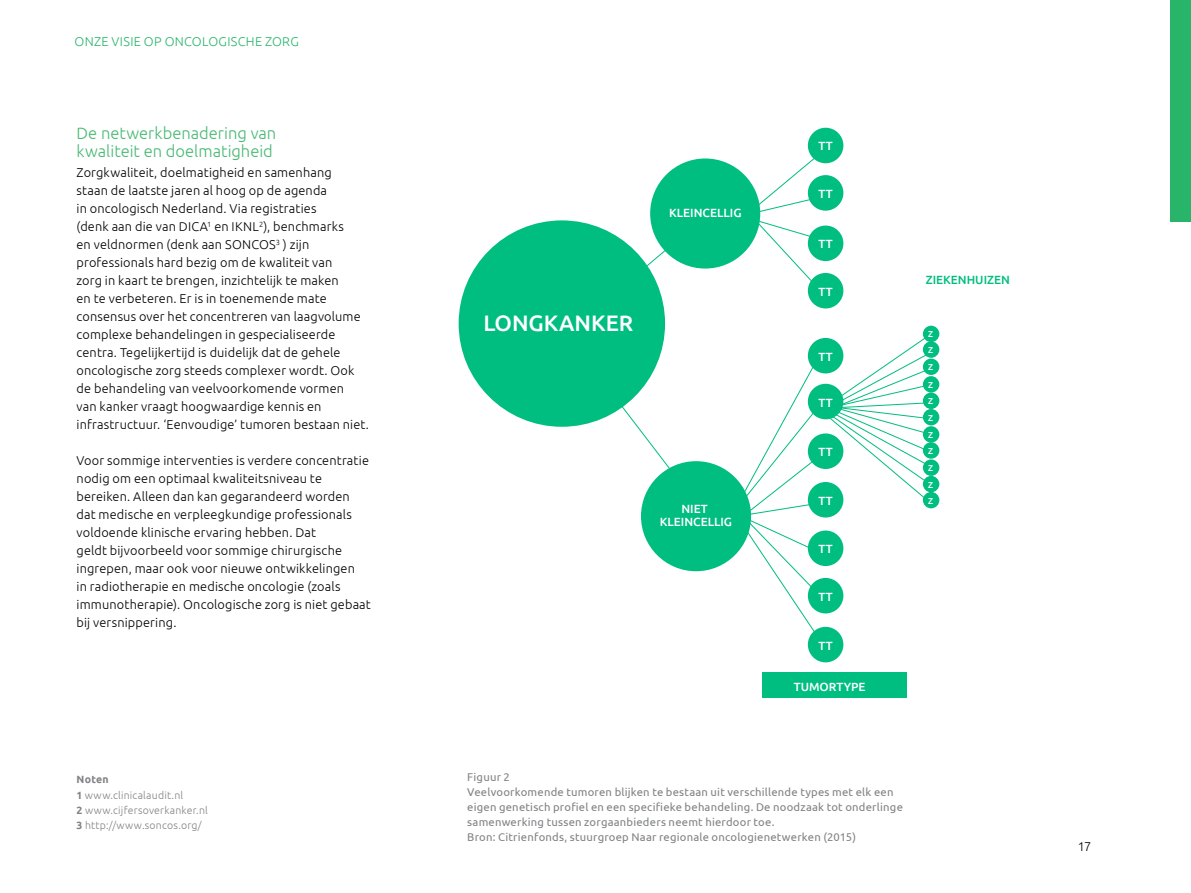
<style>
.page{position:relative;width:1191px;height:893px;background:#fff}
.page>*{position:absolute;margin:0;border:0;box-sizing:border-box;transform-origin:0 0}
.t1{font:500 22.35px "Ubuntu";color:#fff}
.t2{font:300 16.5px/18px "Ubuntu";color:#47b972}
.t3{font:300 12.75px/18px "Ubuntu";letter-spacing:.01em;color:#000}
.t4{font:300 12.75px "Ubuntu";letter-spacing:.025em;color:#28b56a}
.t5{font:500 11.85px/12.6px "Ubuntu";color:#fff;text-align:center}
.t6{font:500 11.85px "Ubuntu";color:#00be80}
.t7{font:11.25px/15px "Ubuntu";letter-spacing:.02em;color:#808285}
.t8{font:300 10.5px/15px "Ubuntu";letter-spacing:.02em;color:#808285}
.t9{font:500 8.55px "Ubuntu";color:#fff}
.s1{font-weight:700}
</style>
<div class="page">
<svg style="left:739px;top:334px;width:194px;height:306px"></svg>
<svg style="left:598px;top:376px;width:74px;height:96px"></svg>
<svg style="left:627px;top:221px;width:38px;height:61px"></svg>
<svg style="left:749px;top:150px;width:84px;height:135px"></svg>
<div style="left:458px;top:220px;width:207px;height:207px;background:#00be80;border-radius:50%"></div>
<div style="left:650px;top:158px;width:110px;height:111px;background:#00be80;border-radius:50%"></div>
<div style="left:641px;top:461px;width:110px;height:110px;background:#00be80;border-radius:50%"></div>
<div style="left:808px;top:627px;width:35px;height:35px;background:#00be80;border-radius:50%"></div>
<div style="left:923px;top:492px;width:16px;height:16px;background:#00be80;border-radius:50%"></div>
<div style="left:923px;top:476px;width:16px;height:16px;background:#00be80;border-radius:50%"></div>
<div style="left:923px;top:459px;width:16px;height:17px;background:#00be80;border-radius:50%"></div>
<div style="left:923px;top:442px;width:16px;height:17px;background:#00be80;border-radius:50%"></div>
<div style="left:923px;top:426px;width:16px;height:17px;background:#00be80;border-radius:50%"></div>
<div style="left:923px;top:409px;width:16px;height:16px;background:#00be80;border-radius:50%"></div>
<div style="left:923px;top:393px;width:16px;height:16px;background:#00be80;border-radius:50%"></div>
<div style="left:923px;top:376px;width:16px;height:17px;background:#00be80;border-radius:50%"></div>
<div style="left:923px;top:359px;width:16px;height:16px;background:#00be80;border-radius:50%"></div>
<div style="left:923px;top:341px;width:16px;height:17px;background:#00be80;border-radius:50%"></div>
<div style="left:923px;top:326px;width:16px;height:16px;background:#00be80;border-radius:50%"></div>
<div style="left:808px;top:578px;width:35px;height:35px;background:#00be80;border-radius:50%"></div>
<div style="left:808px;top:530px;width:35px;height:36px;background:#00be80;border-radius:50%"></div>
<div style="left:808px;top:482px;width:35px;height:35px;background:#00be80;border-radius:50%"></div>
<div style="left:808px;top:433px;width:35px;height:36px;background:#00be80;border-radius:50%"></div>
<div style="left:808px;top:384px;width:35px;height:35px;background:#00be80;border-radius:50%"></div>
<div style="left:808px;top:338px;width:35px;height:35px;background:#00be80;border-radius:50%"></div>
<div style="left:808px;top:273px;width:35px;height:35px;background:#00be80;border-radius:50%"></div>
<div style="left:808px;top:226px;width:35px;height:35px;background:#00be80;border-radius:50%"></div>
<div style="left:808px;top:175px;width:35px;height:36px;background:#00be80;border-radius:50%"></div>
<div style="left:808px;top:128px;width:35px;height:35px;background:#00be80;border-radius:50%"></div>
<div style="left:762px;top:673px;width:144px;height:25px;background:#00be80"></div>
<div style="left:1170px;top:0;width:21px;height:221px;background:#28b56a"></div>
<p class="t4" style="left:75px;top:34px;width:226px">ONZE VISIE OP ONCOLOGISCHE ZORG</p>
<p class="t2" style="left:77px;top:124px;width:201px">De netwerkbenadering van kwaliteit en doelmatigheid</p>
<p class="t3" style="left:77px;top:163px;width:294px">Zorgkwaliteit, doelmatigheid en samenhang<br>staan de laatste jaren al hoog op de agenda<br>in oncologisch Nederland. Via registraties<br>(denk aan die van DICA<sup>1</sup> en IKNL<sup>2</sup>), benchmarks<br>en veldnormen (denk aan SONCOS<sup>3</sup> ) zijn professionals hard bezig om de kwaliteit van<br>zorg in kaart te brengen, inzichtelijk te maken<br>en te verbeteren. Er is in toenemende mate consensus over het concentreren van laagvolume complexe behandelingen in gespecialiseerde centra. Tegelijkertijd is duidelijk dat de gehele oncologische zorg steeds complexer wordt. Ook de behandeling van veelvoorkomende vormen<br>van kanker vraagt hoogwaardige kennis en infrastructuur. ‘Eenvoudige’ tumoren bestaan niet.</p>
<p class="t3" style="left:77px;top:451px;width:296px">Voor sommige interventies is verdere concentratie nodig om een optimaal kwaliteitsniveau te bereiken. Alleen dan kan gegarandeerd worden dat medische en verpleegkundige professionals voldoende klinische ervaring hebben. Dat<br>geldt bijvoorbeeld voor sommige chirurgische ingrepen, maar ook voor nieuwe ontwikkelingen<br>in radiotherapie en medische oncologie (zoals immunotherapie). Oncologische zorg is niet gebaat bij versnippering.</p>
<p class="t5" style="left:669px;top:206px;width:74px">KLEINCELLIG</p>
<h1 class="t1" style="left:483px;top:309px;width:151px">LONGKANKER</h1>
<p class="t5" style="left:660px;top:502px;width:74px">NIET<br>KLEINCELLIG</p>
<p class="t5" style="left:818px;top:139px;width:16px">TT</p>
<p class="t5" style="left:818px;top:187px;width:16px">TT</p>
<p class="t5" style="left:818px;top:237px;width:16px">TT</p>
<p class="t5" style="left:818px;top:285px;width:16px">TT</p>
<p class="t5" style="left:818px;top:350px;width:16px">TT</p>
<p class="t5" style="left:818px;top:396px;width:16px">TT</p>
<p class="t5" style="left:818px;top:445px;width:16px">TT</p>
<p class="t5" style="left:818px;top:494px;width:16px">TT</p>
<p class="t5" style="left:818px;top:542px;width:16px">TT</p>
<p class="t5" style="left:818px;top:590px;width:16px">TT</p>
<p class="t5" style="left:818px;top:639px;width:16px">TT</p>
<p class="t5" style="left:794px;top:680px;width:73px">TUMORTYPE</p>
<p class="t6" style="left:925px;top:272px;width:86px">ZIEKENHUIZEN</p>
<p class="t9" style="left:928px;top:329px;width:7px">Z</p>
<p class="t9" style="left:928px;top:345px;width:7px">Z</p>
<p class="t9" style="left:928px;top:362px;width:7px">Z</p>
<p class="t9" style="left:928px;top:379px;width:7px">Z</p>
<p class="t9" style="left:928px;top:396px;width:7px">Z</p>
<p class="t9" style="left:928px;top:412px;width:7px">Z</p>
<p class="t9" style="left:928px;top:429px;width:7px">Z</p>
<p class="t9" style="left:928px;top:446px;width:7px">Z</p>
<p class="t9" style="left:928px;top:463px;width:7px">Z</p>
<p class="t9" style="left:928px;top:479px;width:7px">Z</p>
<p class="t9" style="left:928px;top:495px;width:7px">Z</p>
<p class="t8" style="left:77px;top:772px;width:133px"><span class="s1">Noten<br>1</span> www.clinicalaudit.nl<br><span class="s1">2</span> www.cijfersoverkanker.nl<br><span class="s1">3</span> http://www.soncos.org/</p>
<p class="t7" style="left:467px;top:769px;width:437px">Figuur 2<br>Veelvoorkomende tumoren blijken te bestaan uit verschillende types met elk een eigen genetisch profiel en een specifieke behandeling. De noodzaak tot onderlinge samenwerking tussen zorgaanbieders neemt hierdoor toe.<br>Bron: Citrienfonds, stuurgroep Naar regionale oncologienetwerken (2015)</p>
<p class="t3" style="left:1077px;top:837px;width:15px">17</p>
</div>
